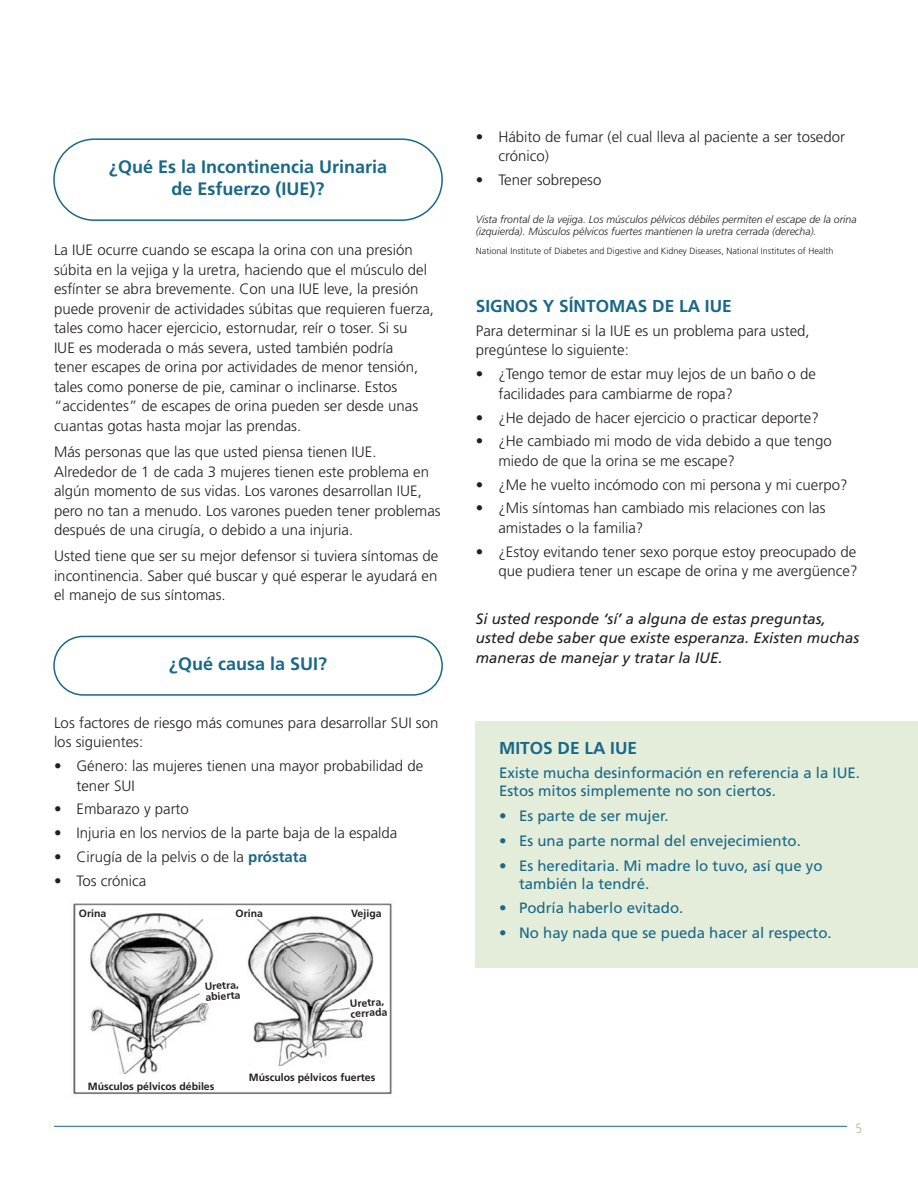
<style>
.page{position:relative;width:918px;height:1188px;background:#fff}
.page>*{position:absolute;margin:0;border:0;box-sizing:border-box;transform-origin:0 0}
.Header3{font:700 18px/22.5px "Frutiger LT Pro";color:#186887;text-align:center}
.Body1{font:700 17.25px "Frutiger LT Pro";color:#186887}
.Subhead1{font:700 17.25px "Frutiger LT Pro";color:#186887}
.Body1-2{font:300 15px/19.5px "Frutiger LT Pro";color:#231f20}
.Tabs{font:300 15px/19.5px "Frutiger LT Pro";color:#231f20}
.CallOutText{font:15px/18px "Frutiger LT Pro";color:#186887}
.Tabs-2{font:italic 15px/19.5px "Frutiger LT Pro";color:#231f20}
.t1{font:300 condensed 13.5px "Frutiger LT Pro";color:#9ec482}
.Body1-3{font:italic 300 10.5px/12px "Frutiger LT Pro";color:#231f20}
.Tabs-3{font:700 10.5px/10.5px "Frutiger LT Pro";color:#231f20}
.Body1-4{font:300 9px "Frutiger LT Pro";color:#231f20}
.s1{font-weight:700;color:#186887}
</style>
<div class="page">
<hr style="left:54px;top:1126px;width:793px;height:1px;background:#186887">
<div style="left:53px;top:138px;width:390px;height:83px;border:2px solid #186887;border-radius:40px"></div>
<div style="left:53px;top:636px;width:390px;height:60px;border:2px solid #186887;border-radius:29px"></div>
<div style="left:476px;top:721px;width:442px;height:247px;background:#e4edda"></div>
<img style="left:73px;top:903px;width:319px;height:192px">
<div style="left:192px;top:907px;width:74px;height:12px;background:#fff"></div>
<div style="left:340px;top:907px;width:41px;height:12px;background:#fff"></div>
<div style="left:352px;top:995px;width:34px;height:22px;background:#fff"></div>
<div style="left:203px;top:981px;width:34px;height:22px;background:#fff"></div>
<div style="left:92px;top:1075px;width:94px;height:11px;background:#fff"></div>
<div style="left:239px;top:1066px;width:108px;height:14px;background:#fff"></div>
<div style="left:82px;top:907px;width:29px;height:12px;background:#fff"></div>
<p class="Header3" style="left:109px;top:156px;width:280px">¿Qué Es la Incontinencia Urinaria de Esfuerzo (IUE)?</p>
<p class="Body1-2" style="left:54px;top:241px;width:382px">La IUE ocurre cuando se escapa la orina con una presión súbita en la vejiga y la uretra, haciendo que el músculo del esfínter se abra brevemente. Con una IUE leve, la presión puede provenir de actividades súbitas que requieren fuerza, tales como hacer ejercicio, estornudar, reír o toser. Si su<br>IUE es moderada o más severa, usted también podría<br>tener escapes de orina por actividades de menor tensión, tales como ponerse de pie, caminar o inclinarse. Estos “accidentes” de escapes de orina pueden ser desde unas cuantas gotas hasta mojar las prendas.</p>
<p class="Body1-2" style="left:54px;top:442px;width:388px">Más personas que las que usted piensa tienen IUE.<br>Alrededor de 1 de cada 3 mujeres tienen este problema en algún momento de sus vidas. Los varones desarrollan IUE, pero no tan a menudo. Los varones pueden tener problemas después de una cirugía, o debido a una injuria.</p>
<p class="Body1-2" style="left:54px;top:547px;width:386px;text-align:justify">Usted tiene que ser su mejor defensor si tuviera síntomas de incontinencia. Saber qué buscar y qué esperar le ayudará en el manejo de sus síntomas.</p>
<p class="Header3" style="left:169px;top:653px;width:160px">¿Qué causa la SUI?</p>
<p class="Tabs" style="left:54px;top:713px;width:386px">Los factores de riesgo más comunes para desarrollar SUI son los siguientes:</p>
<p class="Tabs" style="left:76px;top:756px;width:348px;text-indent:-22px">• Género: las mujeres tienen una mayor probabilidad de tener SUI</p>
<p class="Tabs" style="left:54px;top:800px;width:136px">• Embarazo y parto</p>
<p class="Tabs" style="left:54px;top:823px;width:345px">• Injuria en los nervios de la parte baja de la espalda</p>
<p class="Tabs" style="left:54px;top:847px;width:255px">• Cirugía de la pelvis o de la <span class="s1">próstata</span></p>
<p class="Tabs" style="left:54px;top:871px;width:94px">• Tos crónica</p>
<p class="Tabs-3" style="left:79px;top:909px;width:29px">Orina</p>
<p class="Tabs-3" style="left:236px;top:909px;width:29px">Orina</p>
<p class="Tabs-3" style="left:204px;top:981px;width:37px;rotate:-4deg">Uretra, abierta</p>
<p class="Tabs-3" style="left:351px;top:909px;width:32px">Vejiga</p>
<p class="Tabs-3" style="left:350px;top:998px;width:38px;rotate:-4deg">Uretra, cerrada</p>
<p class="Tabs-3" style="left:88px;top:1081px;width:128px">Músculos pélvicos débiles</p>
<p class="Tabs-3" style="left:249px;top:1072px;width:128px">Músculos pélvicos fuertes</p>
<p class="Tabs" style="left:498px;top:127px;width:348px;text-indent:-22px">• Hábito de fumar (el cual lleva al paciente a ser tosedor crónico)</p>
<p class="Tabs" style="left:476px;top:170px;width:127px">• Tener sobrepeso</p>
<p class="Body1-3" style="left:476px;top:213px;width:382px">Vista frontal de la vejiga. Los músculos pélvicos débiles permiten el escape de la orina (izquierda). Músculos pélvicos fuertes mantienen la uretra cerrada (derecha).</p>
<p class="Body1-4" style="left:476px;top:245px;width:359px">National Institute of Diabetes and Digestive and Kidney Diseases, National Institutes of Health</p>
<p class="Body1" style="left:476px;top:296px;width:257px">SIGNOS Y SÍNTOMAS DE LA IUE</p>
<p class="Tabs" style="left:476px;top:321px;width:335px">Para determinar si la IUE es un problema para usted, pregúntese lo siguiente:</p>
<p class="Tabs" style="left:498px;top:364px;width:319px;text-indent:-22px">• ¿Tengo temor de estar muy lejos de un baño o de facilidades para cambiarme de ropa?</p>
<p class="Tabs" style="left:476px;top:408px;width:345px">• ¿He dejado de hacer ejercicio o practicar deporte?</p>
<p class="Tabs" style="left:498px;top:432px;width:335px;text-indent:-22px">• ¿He cambiado mi modo de vida debido a que tengo miedo de que la orina se me escape?</p>
<p class="Tabs" style="left:476px;top:475px;width:373px">• ¿Me he vuelto incómodo con mi persona y mi cuerpo?</p>
<p class="Tabs" style="left:498px;top:499px;width:329px;text-indent:-22px">• ¿Mis síntomas han cambiado mis relaciones con las amistades o la familia?</p>
<p class="Tabs" style="left:476px;top:542px;width:383px;text-align:right">• ¿Estoy evitando tener sexo porque estoy preocupado de que pudiera tener un escape de orina y me avergüence?</p>
<p class="Tabs-2" style="left:476px;top:609px;width:385px">Si usted responde ‘sí’ a alguna de estas preguntas, usted debe saber que existe esperanza. Existen muchas maneras de manejar y tratar la IUE.</p>
<p class="Subhead1" style="left:499px;top:738px;width:140px">MITOS DE LA IUE</p>
<p class="CallOutText" style="left:499px;top:764px;width:362px">Existe mucha desinformación en referencia a la IUE.<br>Estos mitos simplemente no son ciertos.</p>
<p class="CallOutText" style="left:499px;top:807px;width:171px">• Es parte de ser mujer.</p>
<p class="CallOutText" style="left:499px;top:832px;width:303px">• Es una parte normal del envejecimiento.</p>
<p class="CallOutText" style="left:519px;top:856px;width:305px;text-indent:-20px">• Es hereditaria. Mi madre lo tuvo, así que yo también la tendré.</p>
<p class="CallOutText" style="left:499px;top:899px;width:186px">• Podría haberlo evitado.</p>
<p class="CallOutText" style="left:499px;top:924px;width:334px">• No hay nada que se pueda hacer al respecto.</p>
<p class="t1" style="left:856px;top:1120px;width:8px">5</p>
</div>
